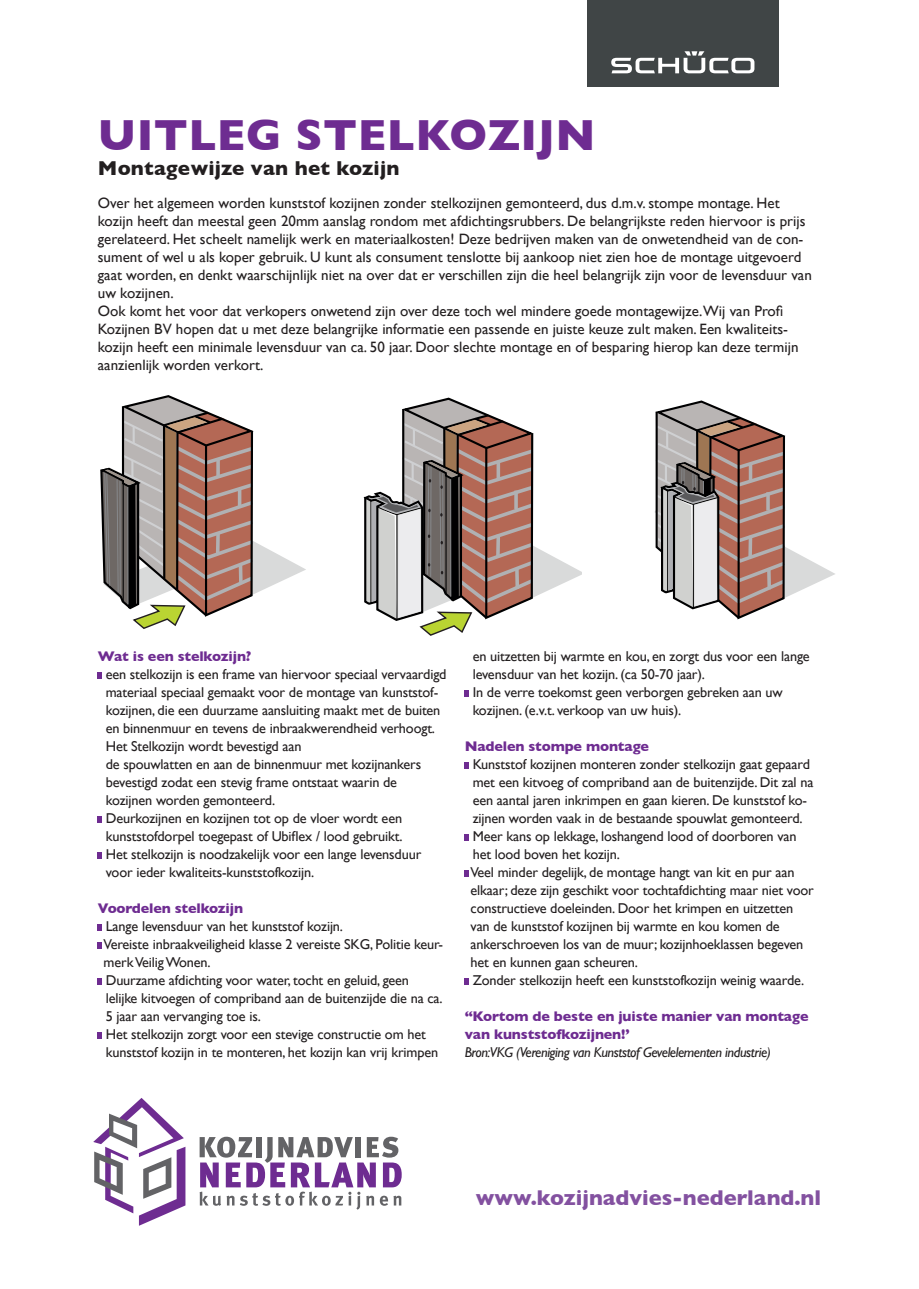
<style>
.page{position:relative;width:919px;height:1289px;background:#fff}
.page>*{position:absolute;margin:0;border:0;box-sizing:border-box;transform-origin:0 0}
.t1{font:700 44.4px "Gill Sans";letter-spacing:.01em;color:#6e2c91}
.t2{font:700 21.75px "Gill Sans";color:#8351a0}
.t3{font:700 20.4px "Gill Sans";letter-spacing:.01em;color:#231f20}
.t4{font:15px/18px "Gill Sans";color:#231f20}
.t5{font:14.25px/18px "Gill Sans";letter-spacing:-.01em;color:#231f20}
.t6{font:700 14.25px/18px "Gill Sans";letter-spacing:-.01em;color:#6e2c91}
.t7{font:italic 14.25px "Gill Sans";letter-spacing:-.03em;color:#231f20}
</style>
<div class="page">
<div style="left:587px;top:0;width:191px;height:86px;background:#404546"></div>
<svg style="left:611px;top:51px;width:143px;height:22px"></svg>
<svg style="left:98px;top:672px;width:4px;height:7px"></svg>
<svg style="left:98px;top:816px;width:4px;height:7px"></svg>
<svg style="left:98px;top:852px;width:4px;height:7px"></svg>
<svg style="left:98px;top:924px;width:4px;height:7px"></svg>
<svg style="left:98px;top:942px;width:4px;height:7px"></svg>
<svg style="left:98px;top:978px;width:4px;height:7px"></svg>
<svg style="left:98px;top:1032px;width:4px;height:7px"></svg>
<svg style="left:464px;top:690px;width:5px;height:7px"></svg>
<svg style="left:464px;top:762px;width:5px;height:7px"></svg>
<svg style="left:464px;top:834px;width:5px;height:7px"></svg>
<svg style="left:464px;top:870px;width:5px;height:7px"></svg>
<svg style="left:464px;top:978px;width:5px;height:7px"></svg>
<svg style="left:363px;top:397px;width:219px;height:239px"></svg>
<svg style="left:100px;top:395px;width:206px;height:234px"></svg>
<svg style="left:655px;top:400px;width:180px;height:220px"></svg>
<svg style="left:93px;top:1098px;width:92px;height:127px"></svg>
<svg style="left:199px;top:1136px;width:202px;height:73px"></svg>
<h1 class="t1" style="left:98px;top:99px;width:499px">UITLEG STELKOZIJN</h1>
<h3 class="t3" style="left:98px;top:152px;width:303px">Montagewijze van het kozijn</h3>
<p class="t4" style="left:98px;top:194px;width:715px">Over het algemeen worden kunststof kozijnen zonder stelkozijnen gemonteerd, dus d.m.v. stompe montage. Het kozijn heeft dan meestal geen 20mm aanslag rondom met afdichtingsrubbers. De belangrijkste reden hiervoor is prijs gerelateerd. Het scheelt namelijk werk en materiaalkosten! Deze bedrijven maken van de onwetendheid van de con&shy;sument of wel u als koper gebruik. U kunt als consument tenslotte bij aankoop niet zien hoe de montage uitgevoerd gaat worden, en denkt waarschijnlijk niet na over dat er verschillen zijn die heel belangrijk zijn voor de levensduur van uw kozijnen.<br>Ook komt het voor dat verkopers onwetend zijn over deze toch wel mindere goede montagewijze.Wij van Profi Kozijnen BV hopen dat u met deze belangrijke informatie een passende en juiste keuze zult maken. Een kwaliteits&shy;kozijn heeft een minimale levensduur van ca. 50 jaar. Door slechte montage en of besparing hierop kan deze termijn aanzienlijk worden verkort.</p>
<p class="t6" style="left:98px;top:646px;width:155px">Wat is een stelkozijn?</p>
<p class="t5" style="left:106px;top:665px;width:342px">een stelkozijn is een frame van hiervoor speciaal vervaardigd materiaal speciaal gemaakt voor de montage van kunststof&shy;kozijnen, die een duurzame aansluiting maakt met de buiten en binnenmuur en tevens de inbraakwerendheid verhoogt.<br>Het Stelkozijn wordt bevestigd aan<br>de spouwlatten en aan de binnenmuur met kozijnankers bevestigd zodat een stevig frame ontstaat waarin de kozijnen worden gemonteerd.<br>Deurkozijnen en kozijnen tot op de vloer wordt een kunststofdorpel toegepast of Ubiflex / lood gebruikt.<br>Het stelkozijn is noodzakelijk voor een lange levensduur voor ieder kwaliteits-kunststofkozijn.</p>
<p class="t6" style="left:98px;top:898px;width:147px">Voordelen stelkozijn</p>
<p class="t5" style="left:104px;top:917px;width:341px">Lange levensduur van het kunststof kozijn.<br>Vereiste inbraakveiligheid klasse 2 vereiste SKG, Politie keur&shy;merk Veilig Wonen.<br>Duurzame afdichting voor water, tocht en geluid, geen<br>lelijke kitvoegen of compriband aan de buitenzijde die na ca.<br>5 jaar aan vervanging toe is.<br>Het stelkozijn zorgt voor een stevige constructie om het kunststof kozijn in te monteren, het kozijn kan vrij krimpen</p>
<p class="t5" style="left:472px;top:647px;width:338px">en uitzetten bij warmte en kou, en zorgt dus voor een lange levensduur van het kozijn. (ca 50-70 jaar).<br>In de verre toekomst geen verborgen gebreken aan uw kozijnen. (e.v.t. verkoop van uw huis).</p>
<p class="t6" style="left:464px;top:736px;width:186px">Nadelen stompe montage</p>
<p class="t5" style="left:470px;top:755px;width:344px">Kunststof kozijnen monteren zonder stelkozijn gaat gepaard met een kitvoeg of compriband aan de buitenzijde. Dit zal na een aantal jaren inkrimpen en gaan kieren. De kunststof ko&shy;zijnen worden vaak in de bestaande spouwlat gemonteerd.<br>Meer kans op lekkage, loshangend lood of doorboren van het lood boven het kozijn.<br>Veel minder degelijk, de montage hangt van kit en pur aan elkaar; deze zijn geschikt voor tochtafdichting maar niet voor constructieve doeleinden. Door het krimpen en uitzetten van de kunststof kozijnen bij warmte en kou komen de ankerschroeven los van de muur; kozijnhoeklassen begeven het en kunnen gaan scheuren.<br>Zonder stelkozijn heeft een kunststofkozijn weinig waarde.</p>
<p class="t6" style="left:464px;top:1006px;width:345px">“Kortom de beste en juiste manier van montage van kunststofkozijnen!’</p>
<p class="t7" style="left:464px;top:1044px;width:308px">Bron:VKG (Vereniging van Kunststof Gevelelementen industrie)</p>
<h2 class="t2" style="left:476px;top:1180px;width:347px">www.kozijnadvies-nederland.nl</h2>
</div>
